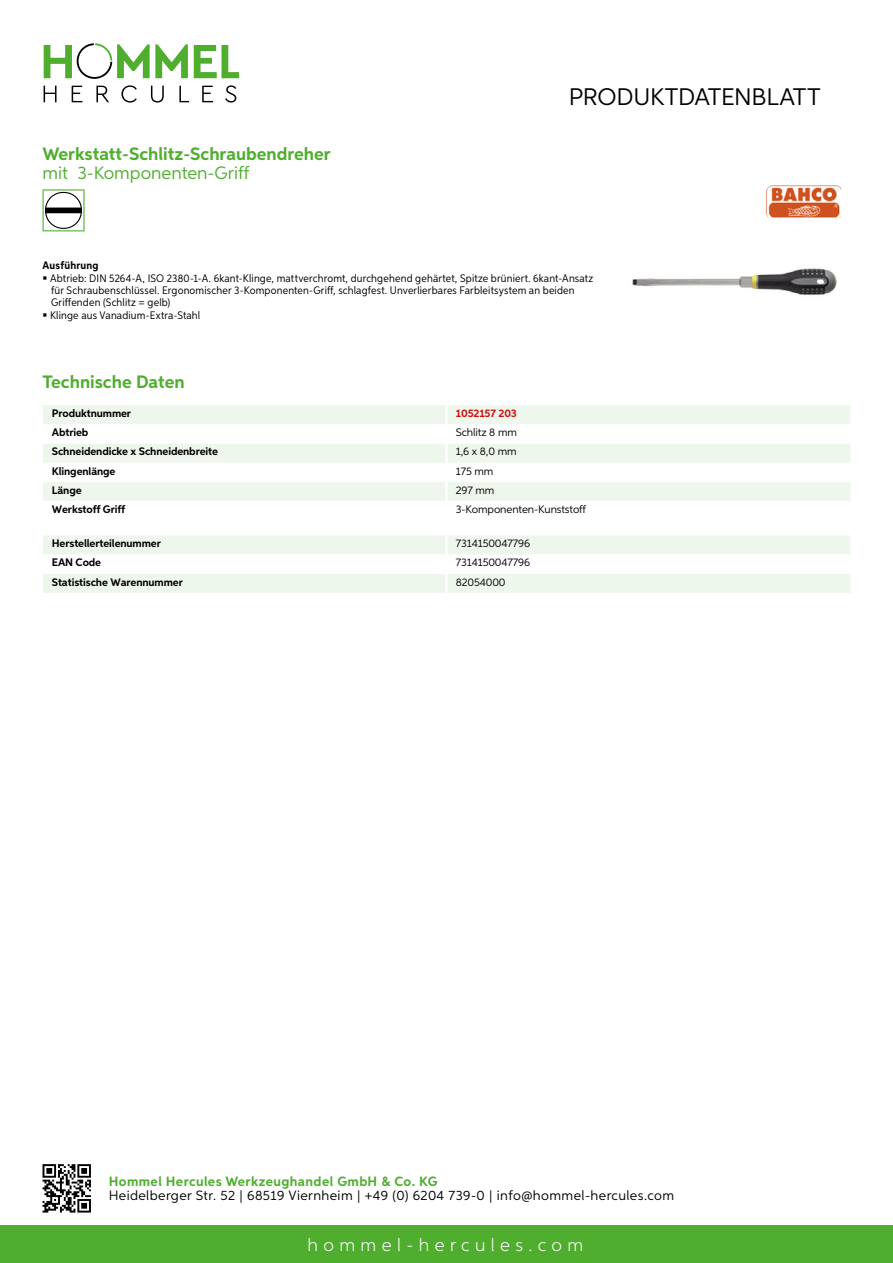
<style>
.page{position:relative;width:893px;height:1263px;background:#fff}
.page>*{position:absolute;margin:0;border:0;box-sizing:border-box;transform-origin:0 0}
.t1{font:24px "Aspira";letter-spacing:-.01em;color:#000}
.t2{font:700 18px "Aspira";color:#50ae2f}
.t3{font:18px "Aspira";color:#50ae2f}
.t4{font:300 18px "Aspira";letter-spacing:.3em;color:#fff}
.t5{font:13.5px "Aspira";letter-spacing:.03em;color:#000}
.t6{font:700 13.5px "Aspira";letter-spacing:.03em;color:#50ae2f}
.t7{font:10.95px/12.3px "Aspira Nar";letter-spacing:.015em;color:#000}
.t8{font:700 10.95px "Aspira";letter-spacing:-.01em;color:#000}
.t9{font:10.95px "Aspira";letter-spacing:-.01em;color:#000}
.t10{font:700 10.95px "Aspira";letter-spacing:-.01em;color:#cd1013}
.t11{font:700 10.95px "Aspira Nar";letter-spacing:.02em;color:#000}
</style>
<div class="page">
<div style="left:0;top:1226px;width:893px;height:37px;background:#50ae2f"></div>
<svg style="left:43px;top:1164px;width:48px;height:48px"></svg>
<svg style="left:194px;top:45px;width:45px;height:33px"></svg>
<svg style="left:44px;top:43px;width:144px;height:36px"></svg>
<svg style="left:44px;top:86px;width:13px;height:16px"></svg>
<svg style="left:72px;top:86px;width:10px;height:16px"></svg>
<svg style="left:96px;top:86px;width:13px;height:16px"></svg>
<svg style="left:121px;top:85px;width:16px;height:18px"></svg>
<svg style="left:151px;top:86px;width:13px;height:17px"></svg>
<svg style="left:179px;top:86px;width:10px;height:16px"></svg>
<svg style="left:202px;top:86px;width:11px;height:16px"></svg>
<svg style="left:225px;top:85px;width:11px;height:18px"></svg>
<div style="left:43px;top:405px;width:807px;height:19px;background:#eef7eb"></div>
<svg style="left:43px;top:444px;width:807px;height:57px;fill:#eef7eb"></svg>
<hr style="left:445px;top:405px;width:3px;height:19px;background:#fff">
<hr style="left:445px;top:443px;width:3px;height:20px;background:#fff">
<hr style="left:445px;top:463px;width:3px;height:19px;background:#fff">
<hr style="left:445px;top:482px;width:3px;height:19px;background:#fff">
<svg style="left:43px;top:535px;width:807px;height:58px"></svg>
<hr style="left:445px;top:574px;width:3px;height:19px;background:#fff">
<svg style="left:43px;top:189px;width:42px;height:42px"></svg>
<img style="left:632px;top:268px;width:205px;height:27px">
<img style="left:766px;top:185px;width:76px;height:34px">
<h2 class="t2" style="left:43px;top:142px;width:290px">Werkstatt-Schlitz-Schraubendreher</h2>
<h2 class="t3" style="left:43px;top:162px;width:209px">mit 3-Komponenten-Griff</h2>
<h1 class="t1" style="left:569px;top:82px;width:253px">Produktdatenblatt</h1>
<p class="t11" style="left:43px;top:259px;width:58px">Ausführung</p>
<p class="t7" style="left:50px;top:272px;width:545px">Abtrieb: DIN 5264-A, ISO 2380-1-A. 6kant-Klinge, mattverchromt, durchgehend gehärtet, Spitze brüniert. 6kant-Ansatz für Schraubenschlüssel. Ergonomischer 3-Komponenten-Griff, schlagfest. Unverlierbares Farbleitsystem an beiden Griffenden (Schlitz = gelb)<br>Klinge aus Vanadium-Extra-Stahl</p>
<h2 class="t2" style="left:43px;top:371px;width:144px">Technische Daten</h2>
<p class="t8" style="left:52px;top:407px;width:81px">Produktnummer</p>
<p class="t10" style="left:456px;top:407px;width:63px">1052157 203</p>
<p class="t8" style="left:52px;top:426px;width:38px">Abtrieb</p>
<p class="t9" style="left:456px;top:426px;width:63px">Schlitz 8 mm</p>
<p class="t8" style="left:52px;top:445px;width:168px">Schneidendicke x Schneidenbreite</p>
<p class="t9" style="left:456px;top:445px;width:62px">1,6 x 8,0 mm</p>
<p class="t8" style="left:52px;top:464px;width:65px">Klingenlänge</p>
<p class="t9" style="left:456px;top:464px;width:39px">175 mm</p>
<p class="t8" style="left:52px;top:483px;width:31px">Länge</p>
<p class="t9" style="left:456px;top:483px;width:40px">297 mm</p>
<p class="t8" style="left:52px;top:502px;width:75px">Werkstoff Griff</p>
<p class="t9" style="left:456px;top:502px;width:132px">3-Komponenten-Kunststoff</p>
<p class="t8" style="left:52px;top:537px;width:111px">Herstellerteilenummer</p>
<p class="t9" style="left:456px;top:537px;width:76px">7314150047796</p>
<p class="t8" style="left:52px;top:556px;width:51px">EAN Code</p>
<p class="t9" style="left:456px;top:556px;width:76px">7314150047796</p>
<p class="t8" style="left:52px;top:575px;width:132px">Statistische Warennummer</p>
<p class="t9" style="left:456px;top:575px;width:51px">82054000</p>
<p class="t6" style="left:109px;top:1172px;width:330px">Hommel Hercules Werkzeughandel GmbH &amp; Co. KG</p>
<p class="t5" style="left:109px;top:1187px;width:567px">Heidelberger Str. 52 | 68519 Viernheim | +49 (0) 6204 739-0 | info@hommel-hercules.com</p>
<h2 class="t4" style="left:307px;top:1234px;width:277px">hommel-hercules.com</h2>
</div>
